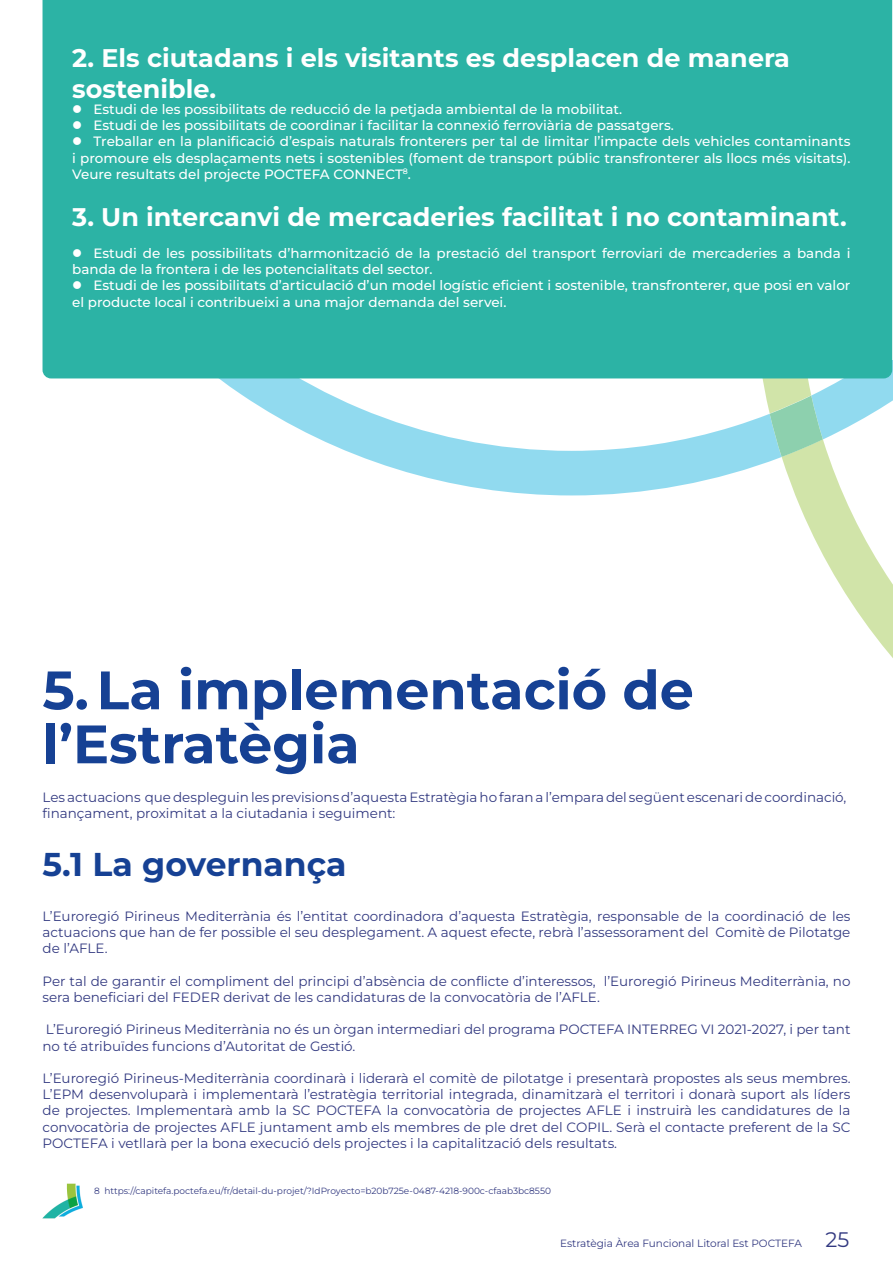
<style>
.page{position:relative;width:893px;height:1263px;background:#fff}
.page>*{position:absolute;margin:0;border:0;box-sizing:border-box;transform-origin:0 0}
.t1{font:700 54px/54px "Montserrat";color:#164194}
.t2{font:700 33px "Montserrat";color:#164194}
.t3{font:700 25.5px/30.6px "Montserrat";color:#fff}
.t4{font:13.5px/16.2px "Montserrat";color:#333a81}
.t5{font:500 13.5px/16.2px "Montserrat";color:#fff}
.t6{font:10.5px "Montserrat";color:#333a81}
.t7{font:9px "Montserrat";color:#333a81}
.s1{font-size:21px}
</style>
<div class="page">
<svg style="left:795px;top:495px;width:98px;height:163px"></svg>
<svg style="left:195px;top:360px;width:698px;height:135px"></svg>
<svg style="left:770px;top:396px;width:53px;height:61px;background:#9dd6b7"></svg>
<div style="left:43px;top:0;width:849px;height:378px;background:#2cb3a5"></div>
<img style="left:42px;top:1183px;width:41px;height:36px">
<svg style="left:73px;top:105px;width:8px;height:8px"></svg>
<svg style="left:73px;top:121px;width:8px;height:8px"></svg>
<svg style="left:73px;top:137px;width:8px;height:8px"></svg>
<svg style="left:73px;top:249px;width:8px;height:8px"></svg>
<svg style="left:73px;top:281px;width:8px;height:8px"></svg>
<h3 class="t3" style="left:72px;top:42px;width:719px">2. Els ciutadans i els visitants es desplacen de manera sostenible.</h3>
<p class="t5" style="left:94px;top:101px;width:530px">Estudi de les possibilitats de reducció de la petjada ambiental de la mobilitat.</p>
<p class="t5" style="left:94px;top:117px;width:582px">Estudi de les possibilitats de coordinar i facilitar la connexió ferroviària de passatgers.</p>
<p class="t5" style="left:94px;top:133px;width:758px">Treballar en la planificació d’espais naturals fronterers per tal de limitar l’impacte dels vehicles contaminants</p>
<p class="t5" style="left:72px;top:149px;width:780px">i promoure els desplaçaments nets i sostenibles (foment de transport públic transfronterer als llocs més visitats).</p>
<p class="t5" style="left:72px;top:165px;width:340px">Veure resultats del projecte POCTEFA CONNECT<sup>8</sup>.</p>
<h3 class="t3" style="left:72px;top:200px;width:776px">3. Un intercanvi de mercaderies facilitat i no contaminant.</h3>
<p class="t5" style="left:72px;top:245px;width:780px;text-indent:21px">Estudi de les possibilitats d’harmonització de la prestació del transport ferroviari de mercaderies a banda i banda de la frontera i de les potencialitats del sector.</p>
<p class="t5" style="left:72px;top:277px;width:780px;text-indent:21px">Estudi de les possibilitats d’articulació d’un model logístic eficient i sostenible, transfronterer, que posi en valor el producte local i contribueixi a una major demanda del servei.</p>
<h1 class="t1" style="left:43px;top:660px;width:653px">5.La implementació de l’Estratègia</h1>
<p class="t4" style="left:43px;top:788px;width:805px">Les actuacions que despleguin les previsions d’aquesta Estratègia ho faran a l’empara del següent escenari de coordinació, finançament, proximitat a la ciutadania i seguiment:</p>
<h2 class="t2" style="left:43px;top:840px;width:306px">5.1 La governança</h2>
<p class="t4" style="left:43px;top:907px;width:809px;text-align:justify">L’Euroregió Pirineus Mediterrània és l’entitat coordinadora d’aquesta Estratègia, responsable de la coordinació de les actuacions que han de fer possible el seu desplegament. A aquest efecte, rebrà l’assessorament del Comitè de Pilotatge de l’AFLE.</p>
<p class="t4" style="left:43px;top:972px;width:809px">Per tal de garantir el compliment del principi d’absència de conflicte d’interessos, l’Euroregió Pirineus Mediterrània, no sera beneficiari del FEDER derivat de les candidaturas de la convocatòria de l’AFLE.</p>
<p class="t4" style="left:43px;top:1021px;width:809px">L’Euroregió Pirineus Mediterrània no és un òrgan intermediari del programa POCTEFA INTERREG VI 2021-2027, i per tant no té atribuïdes funcions d’Autoritat de Gestió.</p>
<p class="t4" style="left:43px;top:1069px;width:809px;text-align:justify">L’Euroregió Pirineus-Mediterrània coordinarà i liderarà el comitè de pilotatge i presentarà propostes als seus membres.<br>L’EPM desenvoluparà i implementarà l’estratègia territorial integrada, dinamitzarà el territori i donarà suport als líders de projectes. Implementarà amb la SC POCTEFA la convocatòria de projectes AFLE i instruirà les candidatures de la convocatòria de projectes AFLE juntament amb els membres de ple dret del COPIL. Serà el contacte preferent de la SC POCTEFA i vetllarà per la bona execució dels projectes i la capitalització dels resultats.</p>
<p class="t7" style="left:94px;top:1185px;width:458px">8 https://capitefa.poctefa.eu/fr/detail-du-projet/?IdProyecto=b20b725e-0487-4218-900c-cfaab3bc8550</p>
<p class="t6" style="left:560px;top:1236px;width:291px">Estratègia Àrea Funcional Litoral Est POCTEFA <span class="s1">25</span></p>
</div>
